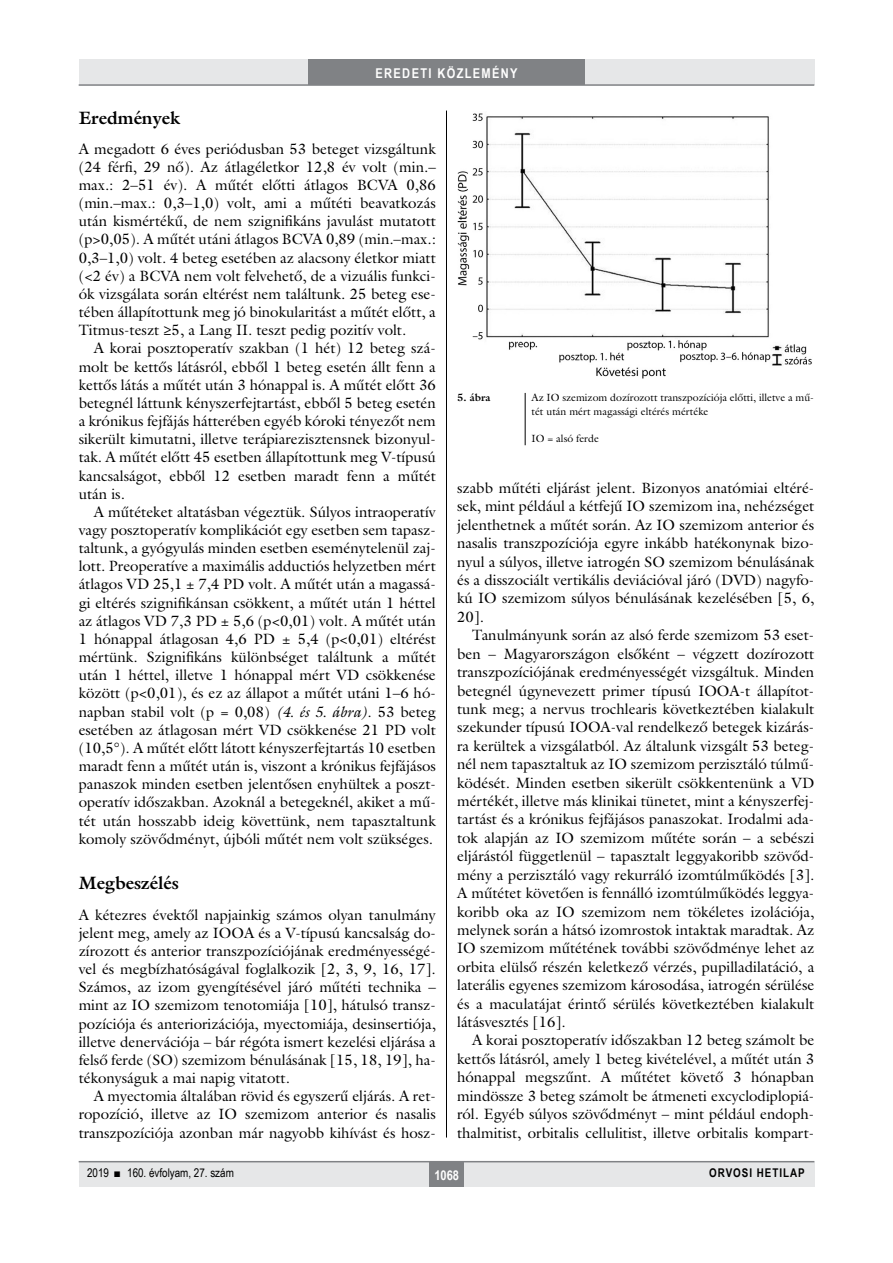
<style>
.page{position:relative;width:893px;height:1263px;background:#fff}
.page>*{position:absolute;margin:0;border:0;box-sizing:border-box;transform-origin:0 0}
.alcimbold{font:700 18px "Galliard Reg";color:#000}
.Body_Text{font:15px/18.5px "Galliard Reg";color:#000;text-align:justify}
.Body_tompa{font:15px/18.1px "Galliard Reg";color:#000;text-align:justify}
.t1{font:700 13.5px "Arial Narrow";letter-spacing:.1em;color:#fff}
.t2{font:12px "Arial Narrow";color:#000}
.t3{font:700 12px "Arial Narrow";letter-spacing:.08em;color:#000}
.kepalairas2{font:10.5px/13.5px "Galliard Reg";color:#000}
.kepalairas1{font:700 10.5px "Galliard Reg";color:#000}
.s1{font-style:italic}
</style>
<div class="page">
<div style="left:79px;top:1161px;width:735px;height:25px;background:#e6e7e8"></div>
<hr style="left:79px;top:1161px;width:735px;height:1px;background:#808285">
<div style="left:430px;top:1161px;width:34px;height:25px;background:#808285"></div>
<div style="left:79px;top:60px;width:735px;height:25px;background:#e6e7e8"></div>
<div style="left:308px;top:60px;width:277px;height:25px;background:#808285"></div>
<hr style="left:79px;top:84px;width:735px;height:2px;background:#808285">
<hr style="left:446px;top:111px;width:1px;height:1026px;background:#000">
<img style="left:457px;top:113px;width:355px;height:266px">
<hr style="left:525px;top:393px;width:1px;height:52px;background:#000">
<p class="t1" style="left:375px;top:63px;width:144px">EREDETI KÖZLEMÉNY</p>
<p class="alcimbold" style="left:79px;top:106px;width:103px">Eredmények</p>
<p class="Body_tompa" style="left:79px;top:139px;width:359px">A megadott 6 éves periódusban 53 beteget vizsgáltunk (24 férfi, 29 nő). Az átlagéletkor 12,8 év volt (min.– max.: 2–51 év). A műtét előtti átlagos BCVA 0,86 (min.–max.: 0,3–1,0) volt, ami a műtéti beavatkozás után kismértékű, de nem szignifikáns javulást mutatott (p&gt;0,05). A műtét utáni átlagos BCVA 0,89 (min.–max.:<br>0,3–1,0) volt. 4 beteg esetében az alacsony életkor miatt (&lt;2 év) a BCVA nem volt felvehető, de a vizuális funkci&shy;ók vizsgálata során eltérést nem találtunk. 25 beteg ese&shy;tében állapítottunk meg jó binokularitást a műtét előtt, a Titmus-teszt ≥5, a Lang II. teszt pedig pozitív volt.</p>
<p class="Body_Text" style="left:79px;top:339px;width:359px;text-indent:15px">A korai posztoperatív szakban (1 hét) 12 beteg szá&shy;molt be kettős látásról, ebből 1 beteg esetén állt fenn a kettős látás a műtét után 3 hónappal is. A műtét előtt 36 betegnél láttunk kényszerfejtartást, ebből 5 beteg esetén a krónikus fejfájás hátterében egyéb kóroki tényezőt nem sikerült kimutatni, illetve terápiarezisztensnek bizonyul&shy;tak. A műtét előtt 45 esetben állapítottunk meg V-típusú kancsalságot, ebből 12 esetben maradt fenn a műtét után is.</p>
<p class="Body_Text" style="left:79px;top:502px;width:359px;text-indent:15px">A műtéteket altatásban végeztük. Súlyos intraoperatív vagy posztoperatív komplikációt egy esetben sem tapasz&shy;taltunk, a gyógyulás minden esetben eseménytelenül zaj&shy;lott. Preoperatíve a maximális adductiós helyzetben mért átlagos VD 25,1 ± 7,4 PD volt. A műtét után a magassá&shy;gi eltérés szignifikánsan csökkent, a műtét után 1 héttel az átlagos VD 7,3 PD ± 5,6 (p&lt;0,01) volt. A műtét után 1 hónappal átlagosan 4,6 PD ± 5,4 (p&lt;0,01) eltérést mértünk. Szignifikáns különbséget találtunk a műtét után 1 héttel, illetve 1 hónappal mért VD csökkenése között (p&lt;0,01), és ez az állapot a műtét utáni 1–6 hó&shy;napban stabil volt (p = 0,08) <span class="s1">(4. és 5. ábra)</span>. 53 beteg esetében az átlagosan mért VD csökkenése 21 PD volt (10,5°). A műtét előtt látott kényszerfejtartás 10 esetben maradt fenn a műtét után is, viszont a krónikus fejfájásos panaszok minden esetben jelentősen enyhültek a poszt&shy;operatív időszakban. Azoknál a betegeknél, akiket a mű&shy;tét után hosszabb ideig követtünk, nem tapasztaltunk komoly szövődményt, újbóli műtét nem volt szükséges.</p>
<p class="alcimbold" style="left:79px;top:872px;width:102px">Megbeszélés</p>
<p class="Body_tompa" style="left:79px;top:905px;width:359px">A kétezres évektől napjainkig számos olyan tanulmány jelent meg, amely az IOOA és a V-típusú kancsalság do&shy;zírozott és anterior transzpozíciójának eredményességé&shy;vel és megbízhatóságával foglalkozik [2, 3, 9, 16, 17].<br>Számos, az izom gyengítésével járó műtéti technika – mint az IO szemizom tenotomiája [10], hátulsó transz&shy;pozíciója és anteriorizációja, myectomiája, desinsertiója, illetve denervációja – bár régóta ismert kezelési eljárása a felső ferde (SO) szemizom bénulásának [15, 18, 19], ha&shy;tékonyságuk a mai napig vitatott.</p>
<p class="Body_Text" style="left:79px;top:1087px;width:359px;text-indent:15px">A myectomia általában rövid és egyszerű eljárás. A ret&shy;ropozíció, illetve az IO szemizom anterior és nasalis transzpozíciója azonban már nagyobb kihívást és hos -</p>
<p class="kepalairas1" style="left:457px;top:391px;width:35px">5. ábra</p>
<p class="kepalairas2" style="left:531px;top:391px;width:284px">Az IO szemizom dozírozott transzpozíciója előtti, illetve a mű&shy;tét után mért magassági eltérés mértéke</p>
<p class="kepalairas2" style="left:531px;top:431px;width:69px">IO = alsó ferde</p>
<p class="Body_Text" style="left:457px;top:478px;width:359px">szabb műtéti eljárást jelent. Bizonyos anatómiai eltéré&shy;sek, mint például a kétfejű IO szemizom ina, nehézséget jelenthetnek a műtét során. Az IO szemizom anterior és nasalis transzpozíciója egyre inkább hatékonynak bizo&shy;nyul a súlyos, illetve iatrogén SO szemizom bénulásának és a disszociált vertikális deviációval járó (DVD) nagyfo&shy;kú IO szemizom súlyos bénulásának kezelésében [5, 6, 20].</p>
<p class="Body_Text" style="left:457px;top:626px;width:359px;text-indent:15px">Tanulmányunk során az alsó ferde szemizom 53 eset&shy;ben – Magyarországon elsőként – végzett dozírozott transzpozíciójának eredményességét vizsgáltuk. Minden betegnél úgynevezett primer típusú IOOA-t állapítot&shy;tunk meg; a nervus trochlearis következtében kialakult szekunder típusú IOOA-val rendelkező betegek kizárás&shy;ra kerültek a vizsgálatból. Az általunk vizsgált 53 beteg&shy;nél nem tapasztaltuk az IO szemizom perzisztáló túlmű&shy;ködését. Minden esetben sikerült csökkentenünk a VD mértékét, illetve más klinikai tünetet, mint a kényszerfej&shy;tartást és a krónikus fejfájásos panaszokat. Irodalmi ada&shy;tok alapján az IO szemizom műtéte során – a sebészi eljárástól függetlenül – tapasztalt leggyakoribb szövőd&shy;mény a perzisztáló vagy rekurráló izomtúlműködés [3].<br>A műtétet követően is fennálló izomtúlműködés leggya&shy;koribb oka az IO szemizom nem tökéletes izolációja, melynek során a hátsó izomrostok intaktak maradtak. Az IO szemizom műtétének további szövődménye lehet az orbita elülső részén keletkező vérzés, pupilladilatáció, a laterális egyenes szemizom károsodása, iatrogén sérülése és a maculatájat érintő sérülés következtében kialakult látásvesztés [16].</p>
<p class="Body_Text" style="left:457px;top:1031px;width:359px;text-indent:15px">A korai posztoperatív időszakban 12 beteg számolt be kettős látásról, amely 1 beteg kivételével, a műtét után 3 hónappal megszűnt. A műtétet követő 3 hónapban mindössze 3 beteg számolt be átmeneti excyclodiplopiá&shy;ról. Egyéb súlyos szövődményt – mint például endoph&shy;thalmitist, orbitalis cellulitist, illetve orbitalis kompart-</p>
<p class="t2" style="left:87px;top:1164px;width:148px">2019 ■ 160. évfolyam, 27. szám</p>
<p class="t1" style="left:434px;top:1165px;width:26px">1068</p>
<p class="t3" style="left:709px;top:1164px;width:97px">ORVOSI HETILAP</p>
</div>
